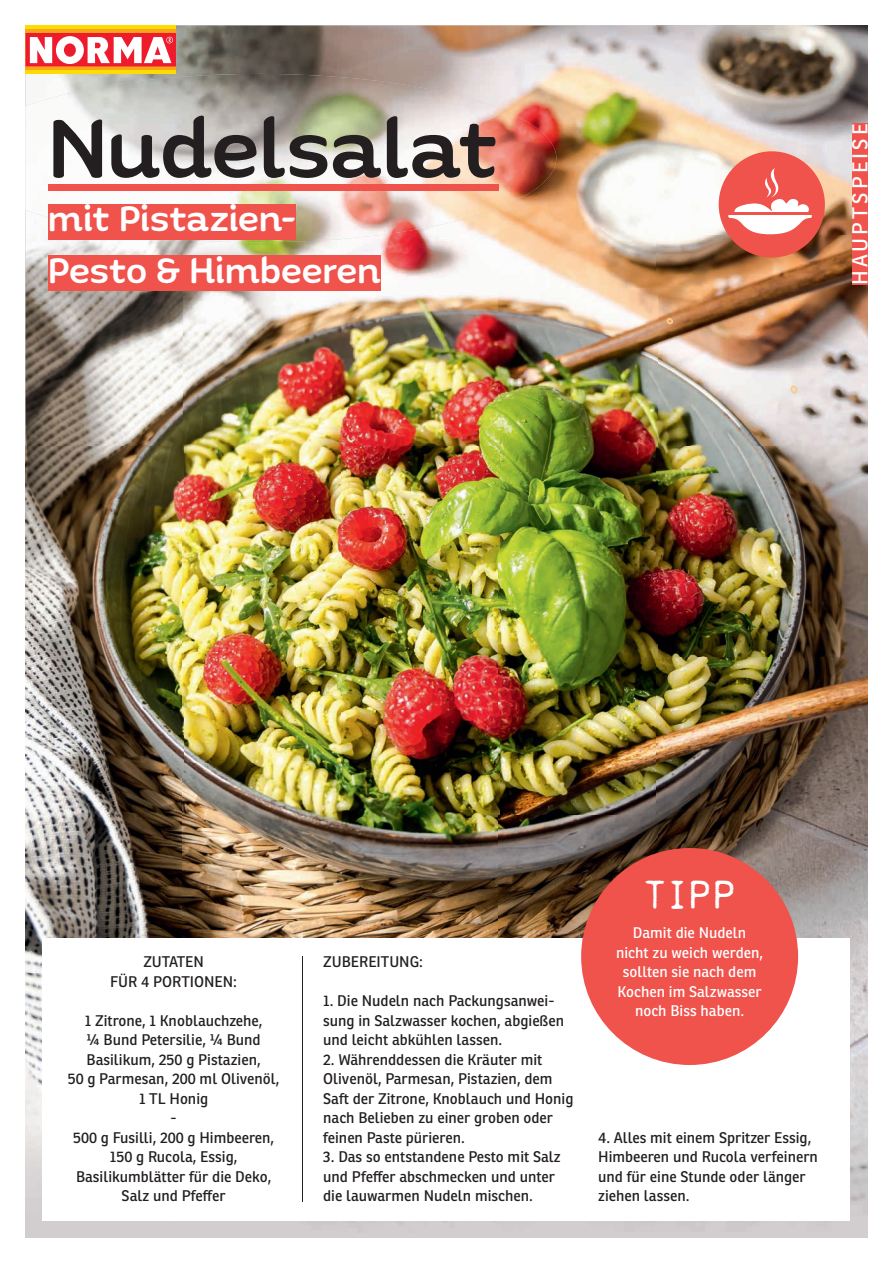
<style>
.page{position:relative;width:893px;height:1263px;background:#fff}
.page>*{position:absolute;margin:0;border:0;box-sizing:border-box;transform-origin:0 0}
.t1{font:500 90px "Quenda";letter-spacing:-.02em;color:#231f20}
.t2{font:500 39px/51.3px "Quenda";letter-spacing:-.005em;color:#fff}
.t3{font:37.5px "Chainprinter";color:#fff}
.t4{font:21px "Ronnia";letter-spacing:.15em;color:#fff}
.t5{font:15px/19.5px "Ronnia";color:#231f20}
.t6{font:15px/19.5px "Ronnia";color:#fff;text-align:center}
</style>
<div class="page">
<img style="left:499px;top:26px;width:368px;height:1211px">
<img style="left:341px;top:26px;width:158px;height:48px">
<img style="left:176px;top:26px;width:165px;height:48px">
<img style="left:341px;top:242px;width:158px;height:995px">
<img style="left:26px;top:242px;width:157px;height:995px">
<img style="left:183px;top:242px;width:158px;height:995px">
<div style="left:43px;top:938px;width:807px;height:282px;background:#fff"></div>
<img style="left:25px;top:106px;width:1px;height:104px">
<img style="left:26px;top:74px;width:530px;height:168px">
<svg style="left:790px;top:385px;width:8px;height:9px"></svg>
<svg style="left:666px;top:318px;width:7px;height:6px"></svg>
<div style="left:48px;top:185px;width:450px;height:6px;background:#f0524c"></div>
<div style="left:48px;top:204px;width:248px;height:35px;background:#f0524c"></div>
<div style="left:48px;top:255px;width:333px;height:36px;background:#f0524c"></div>
<hr style="left:302px;top:956px;width:1px;height:245px;background:#231f20">
<div style="left:852px;top:124px;width:15px;height:161px;background:#f0524c"></div>
<div style="left:719px;top:151px;width:106px;height:107px;background:#f0524c;border-radius:50%"></div>
<svg style="left:728px;top:168px;width:84px;height:66px"></svg>
<hr style="left:728px;top:213px;width:86px;height:2px;background:#f0524c">
<div style="left:581px;top:848px;width:217px;height:217px;background:#f0524c;border-radius:50%"></div>
<div style="left:26px;top:26px;width:150px;height:48px;background:#ffdc01"></div>
<div style="left:26px;top:29px;width:150px;height:41px;background:linear-gradient(to right,#f9a51b,#f9a51b)"></div>
<div style="left:26px;top:33px;width:150px;height:33px;background:#ee1b2d"></div>
<svg style="left:30px;top:36px;width:143px;height:28px"></svg>
<h1 class="t1" style="left:48px;top:95px;width:451px">Nudelsalat</h1>
<h2 class="t2" style="left:48px;top:194px;width:334px">mit Pistazien-<br>Pesto &amp; Himbeeren</h2>
<h3 class="t4" style="left:847px;top:285px;width:163px;rotate:-90deg">HAUPTSPEISE</h3>
<p class="t5" style="left:110px;top:952px;width:128px;text-align:center">ZUTATEN<br>FÜR 4 PORTIONEN:</p>
<p class="t5" style="left:68px;top:1010px;width:213px;text-align:center">1 Zitrone, 1 Knoblauchzehe,<br>¼ Bund Petersilie, ¼ Bund<br>Basilikum, 250 g Pistazien,<br>50 g Parmesan, 200 ml Olivenöl,<br>1 TL Honig<br>-<br>500 g Fusilli, 200 g Himbeeren,<br>150 g Rucola, Essig,<br>Basilikumblätter für die Deko,<br>Salz und Pfeffer</p>
<p class="t5" style="left:323px;top:952px;width:101px">ZUBEREITUNG:</p>
<p class="t5" style="left:323px;top:991px;width:243px">1. Die Nudeln nach Packungsanwei&shy;sung in Salzwasser kochen, abgießen und leicht abkühlen lassen.</p>
<p class="t5" style="left:323px;top:1049px;width:252px">2. Währenddessen die Kräuter mit Olivenöl, Parmesan, Pistazien, dem Saft der Zitrone, Knoblauch und Honig nach Belieben zu einer groben oder feinen Paste pürieren.</p>
<p class="t5" style="left:323px;top:1147px;width:239px">3. Das so entstandene Pesto mit Salz und Pfeffer abschmecken und unter die lauwarmen Nudeln mischen.</p>
<h3 class="t3" style="left:643px;top:872px;width:95px">Tipp</h3>
<p class="t6" style="left:616px;top:923px;width:149px">Damit die Nudeln nicht zu weich werden, sollten sie nach dem<br>Kochen im Salzwasser noch Biss haben.</p>
<p class="t5" style="left:598px;top:1127px;width:221px">4. Alles mit einem Spritzer Essig,<br>Himbeeren und Rucola verfeinern und für eine Stunde oder länger ziehen lassen.</p>
</div>
